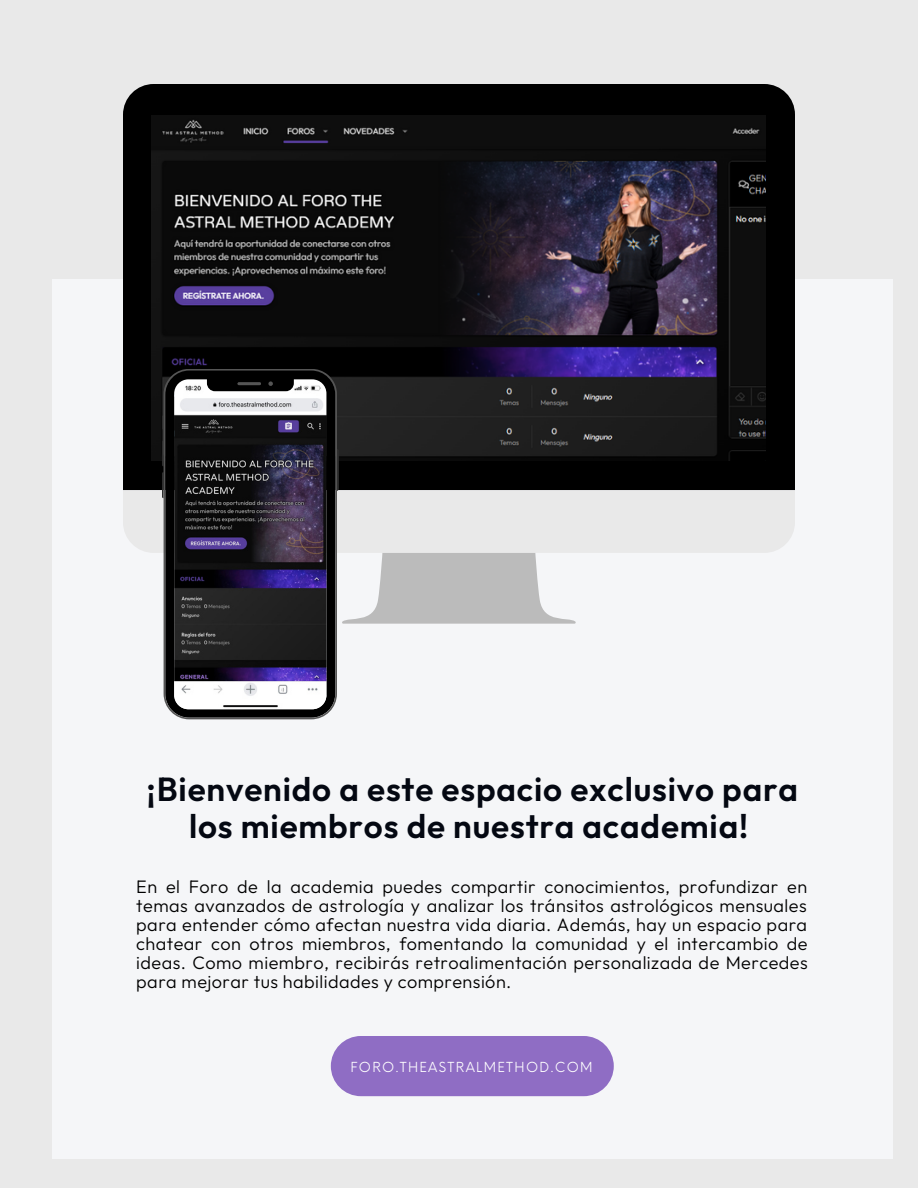
<style>
.page{position:relative;width:918px;height:1188px;background:#e9e9e9}
.page>*{position:absolute;margin:0;border:0;box-sizing:border-box;transform-origin:0 0}
.t1{font:600 33.3px/37.2px "Outfit";letter-spacing:.025em;color:#040812;text-align:center}
.t2{font:300 18px/19.2px "Outfit";letter-spacing:.025em;color:#000;text-align:justify}
.t3{font:13.5px "Neue Einstellung";letter-spacing:.1em;color:#fff}
</style>
<div class="page">
<div style="left:52px;top:280px;width:841px;height:879px;background:#f5f6f8"></div>
<div style="left:123px;top:84px;width:672px;height:356px;background:#000"></div>
<img style="left:151px;top:116px;width:615px;height:324px">
<svg style="left:162px;top:415px;width:2px;height:15px"></svg>
<svg style="left:123px;top:440px;width:672px;height:183px"></svg>
<svg style="left:164px;top:369px;width:173px;height:350px;background:#403d47"></svg>
<div style="left:331px;top:1036px;width:283px;height:60px;background:#8f6dc4;border-radius:30px"></div>
<h1 class="t1" style="left:147px;top:770px;width:653px">¡Bienvenido a este espacio exclusivo para los miembros de nuestra academia!</h1>
<p class="t2" style="left:136px;top:876px;width:673px">En el Foro de la academia puedes compartir conocimientos, profundizar en temas avanzados de astrología y analizar los tránsitos astrológicos mensuales para entender cómo afectan nuestra vida diaria. Además, hay un espacio para chatear con otros miembros, fomentando la comunidad y el intercambio de ideas. Como miembro, recibirás retroalimentación personalizada de Mercedes para mejorar tus habilidades y comprensión.</p>
<p class="t3" style="left:350px;top:1055px;width:244px">FORO.THEASTRALMETHOD.COM</p>
</div>
